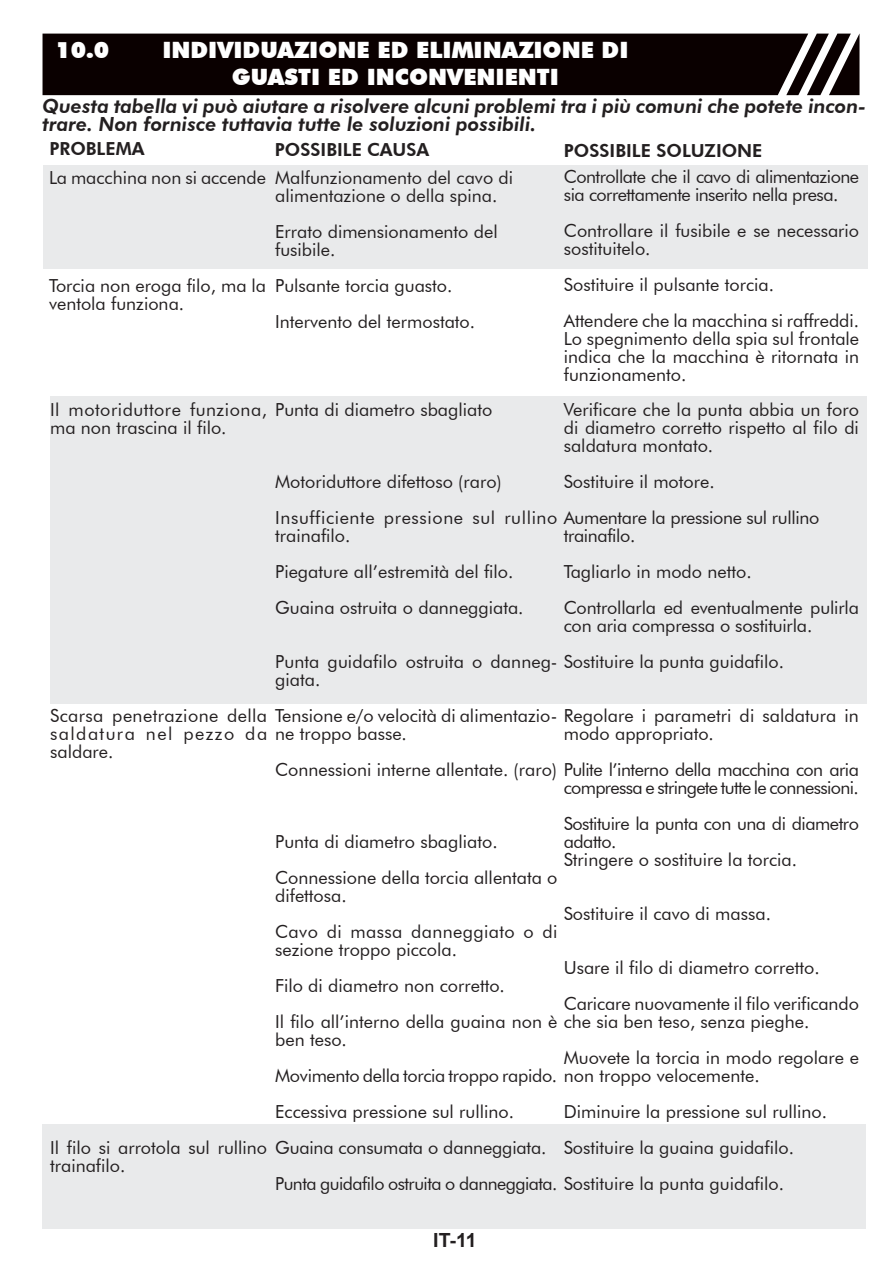
<style>
.page{position:relative;width:893px;height:1263px;background:#fff}
.page>*{position:absolute;margin:0;border:0;box-sizing:border-box;transform-origin:0 0}
.t1{font:900 22.5px/27px "Futura BT";color:#fff;text-align:center}
.t2{font:italic 800 19.5px/18px "Futura BT";color:#231f20}
.t3{font:700 19.5px "Arial";color:#231f20}
.t4{font:18px/36px "Futura BT";color:#231f20}
.t5{font:18px/18px "Futura BT";letter-spacing:-.03em;color:#231f20}
.t6{font:18px/36px "Futura BT";letter-spacing:-.035em;color:#231f20}
.t7{font:18px/18px "Futura BT";letter-spacing:.03em;color:#231f20}
.t8{font:800 18px "Futura BT";color:#231f20}
.t9{font:18px/36px "Futura BT";letter-spacing:.02em;color:#231f20}
</style>
<div class="page">
<div style="left:43px;top:34px;width:816px;height:61px;background:#0a0000"></div>
<div style="left:43px;top:165px;width:824px;height:104px;background:#e9eaeb"></div>
<div style="left:50px;top:396px;width:816px;height:307px;background:#e9eaeb"></div>
<div style="left:43px;top:1124px;width:823px;height:104px;background:#e9eaeb"></div>
<p class="t1" style="left:55px;top:36px;width:55px">10.0</p>
<p class="t1" style="left:162px;top:36px;width:468px">INDIVIDUAZIONE ED ELIMINAZIONE DI<br>GUASTI ED INCONVENIENTI</p>
<p class="t2" style="left:43px;top:97px;width:825px">Questa tabella vi può aiutare a risolvere alcuni problemi tra i più comuni che potete incon&shy;trare. Non fornisce tuttavia tutte le soluzioni possibili.</p>
<p class="t8" style="left:49px;top:138px;width:97px">PROBLEMA</p>
<p class="t8" style="left:275px;top:139px;width:156px">POSSIBILE CAUSA</p>
<p class="t8" style="left:564px;top:140px;width:200px">POSSIBILE SOLUZIONE</p>
<p class="t4" style="left:49px;top:160px;width:219px">La macchina non si accende</p>
<p class="t4" style="left:49px;top:277px;width:219px;line-height:18px">Torcia non eroga filo, ma la ventola funziona.</p>
<p class="t7" style="left:50px;top:400px;width:218px">Il motoriduttore funziona, ma non trascina il filo.</p>
<p class="t4" style="left:275px;top:169px;width:239px;line-height:18px">Malfunzionamento del cavo di alimentazione o della spina.</p>
<p class="t4" style="left:275px;top:223px;width:224px;line-height:18px">Errato dimensionamento del fusibile.</p>
<p class="t4" style="left:275px;top:268px;width:201px">Pulsante torcia guasto.<br>Intervento del termostato.</p>
<p class="t5" style="left:564px;top:168px;width:297px">Controllate che il cavo di alimentazione sia correttamente inserito nella presa.</p>
<p class="t4" style="left:564px;top:222px;width:297px;line-height:18px">Controllare il fusibile e se necessario sostituitelo.</p>
<p class="t4" style="left:564px;top:267px;width:297px">Sostituire il pulsante torcia.<br>Attendere che la macchina si raffreddi.</p>
<p class="t4" style="left:564px;top:330px;width:297px;line-height:18px;text-align:justify">Lo spegnimento della spia sul frontale indica che la macchina è ritornata in funzionamento.</p>
<p class="t4" style="left:564px;top:400px;width:297px;line-height:18px;text-align:justify">Verificare che la punta abbia un foro di diametro corretto rispetto al filo di saldatura montato.</p>
<p class="t4" style="left:564px;top:463px;width:152px">Sostituire il motore.</p>
<p class="t4" style="left:564px;top:517px;width:297px">trainafilo.<br>Tagliarlo in modo netto.<br>Controllarla ed eventualmente pulirla</p>
<p class="t4" style="left:564px;top:607px;width:250px">con aria compressa o sostituirla.</p>
<p class="t4" style="left:275px;top:391px;width:219px">Punta di diametro sbagliato</p>
<p class="t4" style="left:275px;top:463px;width:545px">Motoriduttore difettoso (raro)<br>Insufficiente pressione sul rullino Aumentare la pressione sul rullino</p>
<p class="t4" style="left:275px;top:517px;width:250px">trainafilo.<br>Piegature all’estremità del filo.<br>Guaina ostruita o danneggiata.</p>
<p class="t4" style="left:275px;top:652px;width:510px;line-height:18px">Punta guidafilo ostruita o danneg- Sostituire la punta guidafilo. giata.</p>
<p class="t4" style="left:50px;top:706px;width:810px;line-height:18px">Scarsa penetrazione della Tensione e/o velocità di alimentazio- Regolare i parametri di saldatura in saldatura nel pezzo da ne troppo basse.<br>saldare.</p>
<p class="t4" style="left:564px;top:715px;width:152px">modo appropriato.</p>
<p class="t6" style="left:564px;top:769px;width:297px">compressa e stringete tutte le connessioni.<br>Sostituire la punta con una di diametro</p>
<p class="t4" style="left:564px;top:832px;width:235px;line-height:18px">adatto.<br>Stringere o sostituire la torcia.</p>
<p class="t4" style="left:564px;top:895px;width:209px">Sostituire il cavo di massa.</p>
<p class="t4" style="left:564px;top:949px;width:297px">Usare il filo di diametro corretto.<br>Caricare nuovamente il filo verificando</p>
<p class="t4" style="left:564px;top:1039px;width:297px">Muovete la torcia in modo regolare e</p>
<p class="t4" style="left:564px;top:1093px;width:265px">Diminuire la pressione sul rullino.<br>Sostituire la guaina guidafilo.</p>
<p class="t4" style="left:275px;top:751px;width:585px">Connessioni interne allentate. (raro) Pulite l’interno della macchina con aria</p>
<p class="t4" style="left:275px;top:823px;width:284px">Punta di diametro sbagliato.<br>Connessione della torcia allentata o</p>
<p class="t9" style="left:275px;top:877px;width:284px">difettosa.<br>Cavo di massa danneggiato o di</p>
<p class="t4" style="left:275px;top:931px;width:536px">sezione troppo piccola.<br>Filo di diametro non corretto.<br>Il filo all’interno della guaina non è che sia ben teso, senza pieghe.</p>
<p class="t4" style="left:275px;top:1021px;width:486px">ben teso.<br>Movimento della torcia troppo rapido. non troppo velocemente.<br>Eccessiva pressione sul rullino.</p>
<p class="t4" style="left:50px;top:1138px;width:498px;line-height:18px">Il filo si arrotola sul rullino Guaina consumata o danneggiata. trainafilo.</p>
<p class="t5" style="left:275px;top:1174px;width:510px">Punta guidafilo ostruita o danneggiata. Sostituire la punta guidafilo.</p>
<p class="t3" style="left:433px;top:1227px;width:45px">IT-11</p>
</div>
